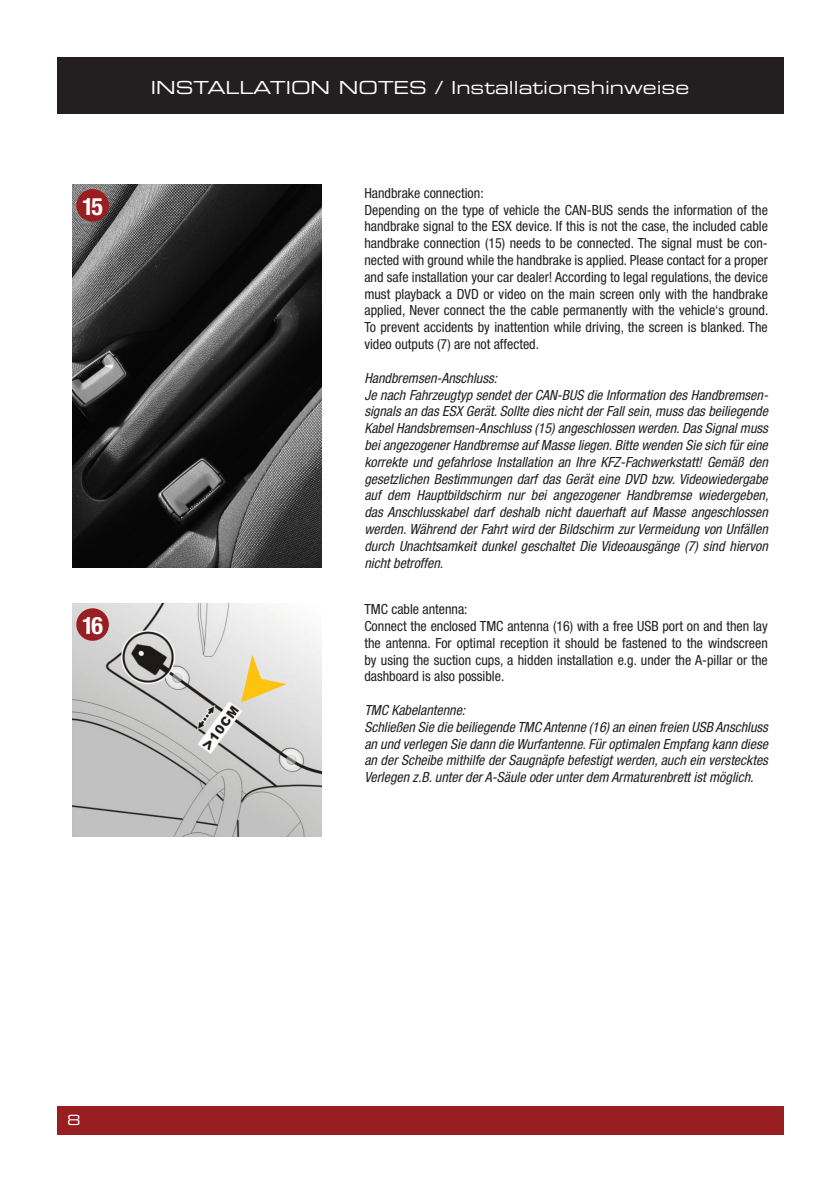
<style>
.page{position:relative;width:840px;height:1191px;background:#fff}
.page>*{position:absolute;margin:0;border:0;box-sizing:border-box;transform-origin:0 0}
.t1{font:700 condensed 24px "Helvetica Neue";color:#fff}
.t2{font:18px "Eurostile Extended Two";color:#fff}
.t3{font:italic condensed 14px/16.8px "Helvetica Neue";color:#231f20}
.t4{font:condensed 14px/16.8px "Helvetica Neue";color:#231f20}
.t5{font:14px "Eurostile Extended Two";color:#fff}
</style>
<div class="page">
<div style="left:57px;top:1106px;width:725px;height:28px;background:#981e21"></div>
<div style="left:57px;top:57px;width:725px;height:56px;background:#231f20"></div>
<img style="left:72px;top:184px;width:250px;height:383px">
<div style="left:76px;top:189px;width:33px;height:33px;background:#981e21;border-radius:50%"></div>
<img style="left:72px;top:603px;width:250px;height:233px">
<svg style="left:241px;top:654px;width:45px;height:48px;background:#ecd89e"></svg>
<div style="left:76px;top:608px;width:33px;height:33px;background:#981e21;border-radius:50%"></div>
<h1 class="t1" style="left:82px;top:191px;width:22px">15</h1>
<h1 class="t1" style="left:82px;top:610px;width:22px">16</h1>
<p class="t2" style="left:151px;top:75px;width:539px">INSTALLATION NOTES / Installationshinweise</p>
<p class="t4" style="left:364px;top:184px;width:405px">Handbrake connection:<br>Depending on the type of vehicle the CAN-BUS sends the information of the handbrake signal to the ESX device. If this is not the case, the included cable handbrake connection (15) needs to be connected. The signal must be con&shy;nected with ground while the handbrake is applied. Please contact for a proper and safe installation your car dealer! According to legal regulations, the device must playback a DVD or video on the main screen only with the handbrake applied, Never connect the the cable permanently with the vehicle‘s ground.<br>To prevent accidents by inattention while driving, the screen is blanked. The video outputs (7) are not affected.</p>
<p class="t3" style="left:364px;top:369px;width:405px">Handbremsen-Anschluss:<br>Je nach Fahrzeugtyp sendet der CAN-BUS die Information des Handbremsen&shy;signals an das ESX Gerät. Sollte dies nicht der Fall sein, muss das beiliegende Kabel Handsbremsen-Anschluss (15) angeschlossen werden. Das Signal muss bei angezogener Handbremse auf Masse liegen. Bitte wenden Sie sich für eine korrekte und gefahrlose Installation an Ihre KFZ-Fachwerkstatt! Gemäß den gesetzlichen Bestimmungen darf das Gerät eine DVD bzw. Videowiedergabe auf dem Hauptbildschirm nur bei angezogener Handbremse wiedergeben, das Anschlusskabel darf deshalb nicht dauerhaft auf Masse angeschlossen werden. Während der Fahrt wird der Bildschirm zur Vermeidung von Unfällen durch Unachtsamkeit dunkel geschaltet Die Videoausgänge (7) sind hiervon nicht betroffen.</p>
<p class="t4" style="left:364px;top:600px;width:405px">TMC cable antenna:<br>Connect the enclosed TMC antenna (16) with a free USB port on and then lay the antenna. For optimal reception it should be fastened to the windscreen by using the suction cups, a hidden installation e.g. under the A-pillar or the dashboard is also possible.</p>
<p class="t3" style="left:364px;top:701px;width:405px">TMC Kabelantenne:<br>Schließen Sie die beiliegende TMC Antenne (16) an einen freien USB Anschluss an und verlegen Sie dann die Wurfantenne. Für optimalen Empfang kann diese an der Scheibe mithilfe der Saugnäpfe befestigt werden, auch ein verstecktes Verlegen z.B. unter der A-Säule oder unter dem Armaturenbrett ist möglich.</p>
<p class="t5" style="left:67px;top:1110px;width:15px">8</p>
</div>
